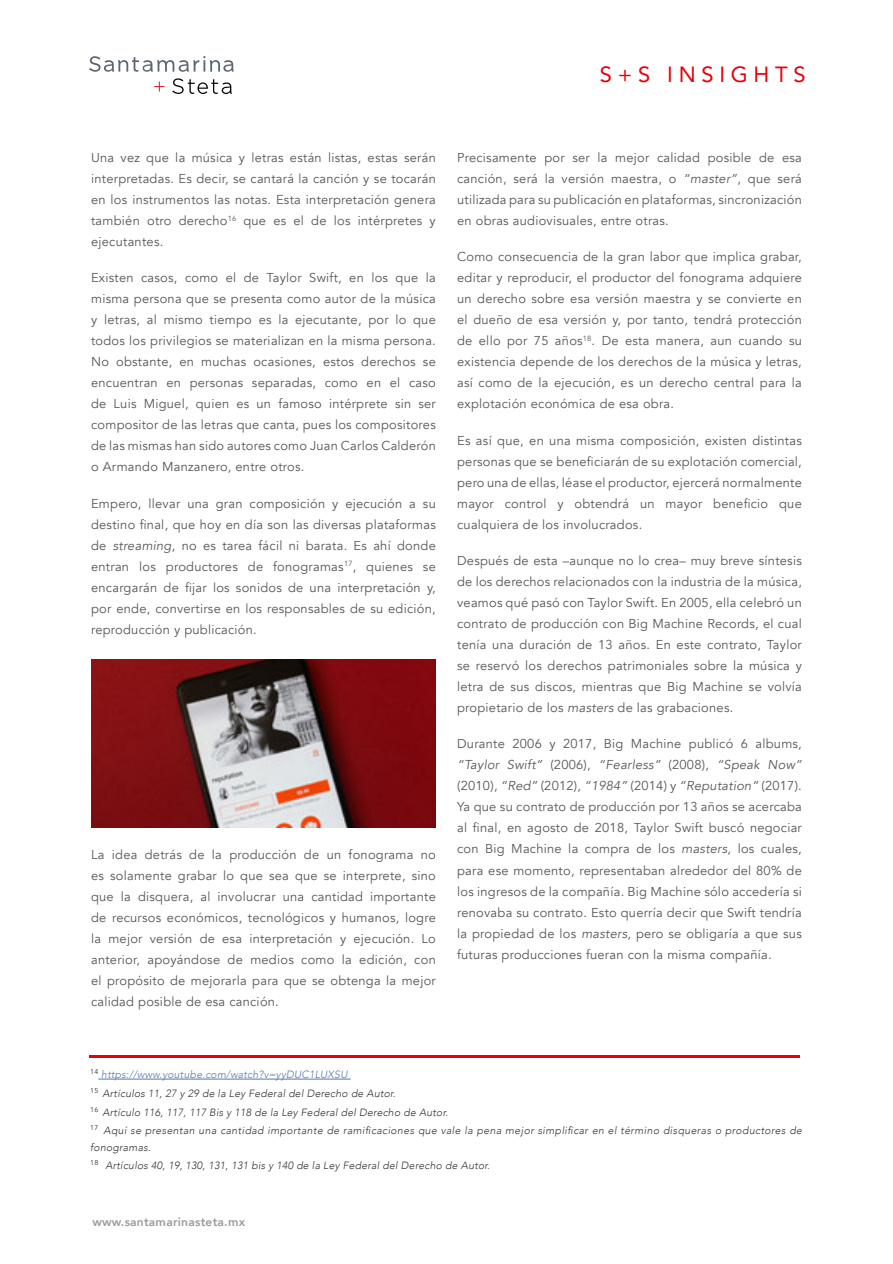
<style>
.page{position:relative;width:893px;height:1264px;background:#fff}
.page>*{position:absolute;margin:0;border:0;box-sizing:border-box;transform-origin:0 0}
.t1{font:21.9px "Avenir";letter-spacing:.26em;color:#e80008}
.t2{font:12.9px/21px "Avenir";letter-spacing:.02em;color:#575756;text-align:justify}
.t3{font:800 12px "Avenir";letter-spacing:.02em;color:#9d9d9c}
.t4{font:italic 300 10.5px/18.6px "Avenir";letter-spacing:.02em;color:#333}
.s1{font-style:italic}
.s2{color:#5576af}
</style>
<div class="page">
<svg style="left:154px;top:81px;width:10px;height:11px"></svg>
<svg style="left:89px;top:56px;width:145px;height:16px"></svg>
<svg style="left:172px;top:78px;width:60px;height:16px"></svg>
<hr style="left:89px;top:1054px;width:710px;height:3px;background:#e80008">
<hr style="left:98px;top:1078px;width:253px;height:1px;background:#5576af">
<img style="left:91px;top:659px;width:345px;height:168px">
<h1 class="t1" style="left:600px;top:57px;width:207px">S+S INSIGHTS</h1>
<p class="t2" style="left:91px;top:147px;width:346px">Una vez que la música y letras están listas, estas serán interpretadas. Es decir, se cantará la canción y se tocarán en los instrumentos las notas. Esta interpretación genera también otro derecho<sup>16</sup> que es el de los intérpretes y ejecutantes.</p>
<p class="t2" style="left:91px;top:267px;width:346px">Existen casos, como el de Taylor Swift, en los que la misma persona que se presenta como autor de la música y letras, al mismo tiempo es la ejecutante, por lo que todos los privilegios se materializan en la misma persona.<br>No obstante, en muchas ocasiones, estos derechos se encuentran en personas separadas, como en el caso de Luis Miguel, quien es un famoso intérprete sin ser compositor de las letras que canta, pues los compositores de las mismas han sido autores como Juan Carlos Calderón o Armando Manzanero, entre otros.</p>
<p class="t2" style="left:91px;top:493px;width:346px">Empero, llevar una gran composición y ejecución a su destino final, que hoy en día son las diversas plataformas de <span class="s1">streaming</span>, no es tarea fácil ni barata. Es ahí donde entran los productores de fonogramas<sup>17</sup>, quienes se encargarán de fijar los sonidos de una interpretación y, por ende, convertirse en los responsables de su edición, reproducción y publicación.</p>
<p class="t2" style="left:91px;top:844px;width:346px">La idea detrás de la producción de un fonograma no es solamente grabar lo que sea que se interprete, sino que la disquera, al involucrar una cantidad importante de recursos económicos, tecnológicos y humanos, logre la mejor versión de esa interpretación y ejecución. Lo anterior, apoyándose de medios como la edición, con el propósito de mejorarla para que se obtenga la mejor calidad posible de esa canción.</p>
<p class="t2" style="left:457px;top:147px;width:346px">Precisamente por ser la mejor calidad posible de esa canción, será la versión maestra, o <span class="s1">“master”</span>, que será utilizada para su publicación en plataformas, sincronización en obras audiovisuales, entre otras.</p>
<p class="t2" style="left:457px;top:246px;width:346px">Como consecuencia de la gran labor que implica grabar, editar y reproducir, el productor del fonograma adquiere un derecho sobre esa versión maestra y se convierte en el dueño de esa versión y, por tanto, tendrá protección de ello por 75 años<sup>18</sup>. De esta manera, aun cuando su existencia depende de los derechos de la música y letras, así como de la ejecución, es un derecho central para la explotación económica de esa obra.</p>
<p class="t2" style="left:457px;top:430px;width:346px">Es así que, en una misma composición, existen distintas personas que se beneficiarán de su explotación comercial, pero una de ellas, léase el productor, ejercerá normalmente mayor control y obtendrá un mayor beneficio que cualquiera de los involucrados.</p>
<p class="t2" style="left:457px;top:550px;width:346px">Después de esta –aunque no lo crea– muy breve síntesis de los derechos relacionados con la industria de la música, veamos qué pasó con Taylor Swift. En 2005, ella celebró un contrato de producción con Big Machine Records, el cual tenía una duración de 13 años. En este contrato, Taylor se reservó los derechos patrimoniales sobre la música y letra de sus discos, mientras que Big Machine se volvía propietario de los <span class="s1">masters</span> de las grabaciones.</p>
<p class="t2" style="left:457px;top:733px;width:346px">Durante 2006 y 2017, Big Machine publicó 6 albums, <span class="s1">“Taylor Swift”</span> (2006), <span class="s1">“Fearless”</span> (2008), <span class="s1">“Speak Now” </span>(2010), <span class="s1">“Red”</span> (2012), <span class="s1">“1984”</span> (2014) y <span class="s1">“Reputation”</span> (2017).<br>Ya que su contrato de producción por 13 años se acercaba al final, en agosto de 2018, Taylor Swift buscó negociar con Big Machine la compra de los <span class="s1">masters</span>, los cuales, para ese momento, representaban alrededor del 80% de los ingresos de la compañía. Big Machine sólo accedería si renovaba su contrato. Esto querría decir que Swift tendría la propiedad de los <span class="s1">masters</span>, pero se obligaría a que sus futuras producciones fueran con la misma compañía.</p>
<p class="t4" style="left:90px;top:1065px;width:713px"><sup>14</sup> <span class="s2">https://www.youtube.com/watch?v=yyDUC1LUXSU<br></span><sup>15</sup> Artículos 11, 27 y 29 de la Ley Federal del Derecho de Autor.<br><sup>16</sup> Artículo 116, 117, 117 Bis y 118 de la Ley Federal del Derecho de Autor.<br><sup>17</sup> Aquí se presentan una cantidad importante de ramificaciones que vale la pena mejor simplificar en el término disqueras o productores de</p>
<p class="t4" style="left:90px;top:1137px;width:401px">fonogramas.<br><sup>18</sup> Artículos 40, 19, 130, 131, 131 bis y 140 de la Ley Federal del Derecho de Autor.</p>
<p class="t3" style="left:92px;top:1212px;width:154px">www.santamarinasteta.mx</p>
</div>
